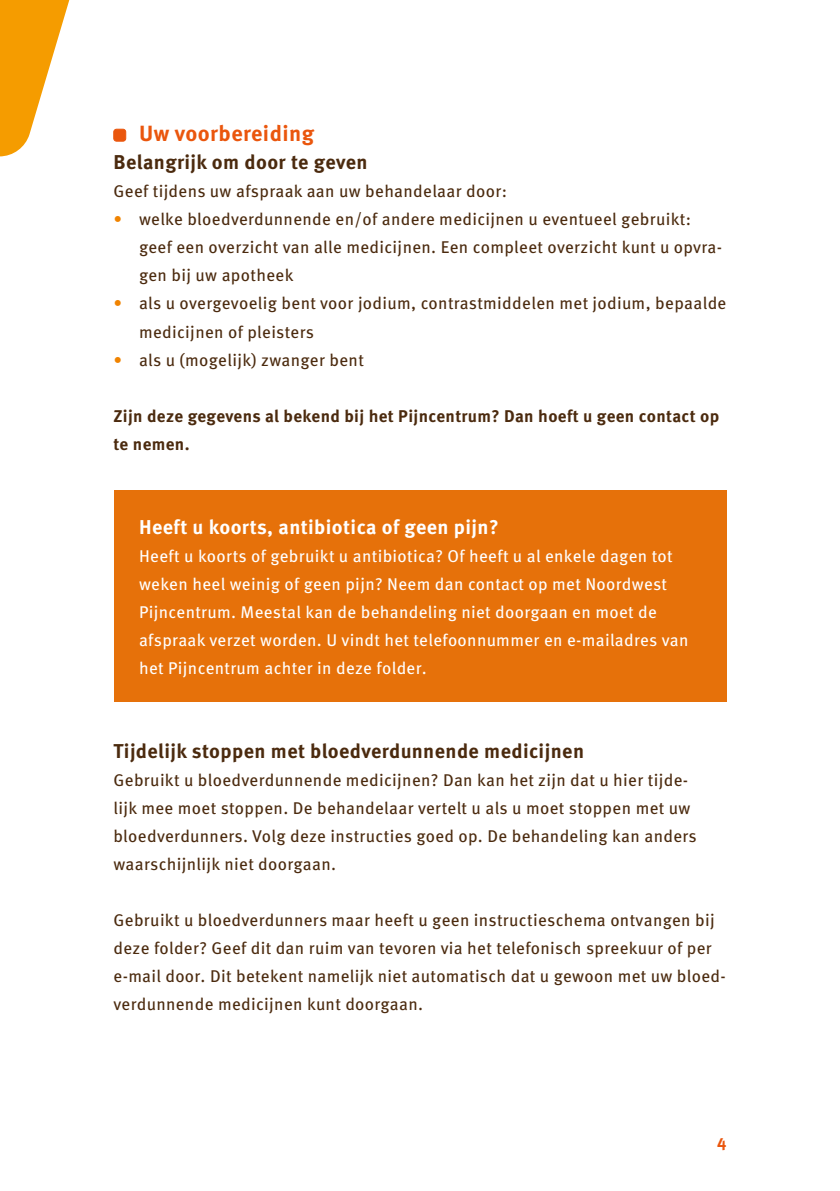
<style>
.page{position:relative;width:840px;height:1191px;background:#fff}
.page>*{position:absolute;margin:0;border:0;box-sizing:border-box;transform-origin:0 0}
.t1{font:700 22px "Meta Pro";letter-spacing:.02em;color:#ea560d}
.t2{font:700 20px "Meta Pro";letter-spacing:.02em;color:#4b2a0e}
.t3{font:700 20px "Meta Pro";letter-spacing:.02em;color:#fff}
.t4{font:17px/28px "Meta Pro";letter-spacing:.02em;color:#4b2a0e}
.t5{font:17px/28px "Meta Pro";letter-spacing:.02em;color:#fff}
.t6{font:700 17px/28px "Meta Pro";letter-spacing:.02em;color:#4b2a0e}
.t7{font:700 17px "Meta Pro";color:#ea560d}
.s1{color:#f08300}
</style>
<div class="page">
<svg style="left:0;top:0;width:70px;height:156px"></svg>
<div style="left:114px;top:129px;width:12px;height:12px;background:#ea560d;border-radius:3px"></div>
<div style="left:113px;top:129px;width:13px;height:12px;border:1px solid #ea560d;border-radius:3px"></div>
<div style="left:113px;top:490px;width:613px;height:211px;background:#e6710a"></div>
<p class="t1" style="left:139px;top:117px;width:176px">Uw voorbereiding</p>
<p class="t2" style="left:113px;top:147px;width:255px">Belangrijk om door te geven</p>
<p class="t4" style="left:113px;top:176px;width:395px">Geef tijdens uw afspraak aan uw behandelaar door:</p>
<p class="t4" style="left:139px;top:204px;width:584px;text-indent:-26px"><span class="s1">•</span> welke bloedverdunnende en/of andere medicijnen u eventueel gebruikt: geef een overzicht van alle medicijnen. Een compleet overzicht kunt u opvra&shy;gen bij uw apotheek</p>
<p class="t4" style="left:139px;top:288px;width:588px;text-indent:-26px"><span class="s1">•</span> als u overgevoelig bent voor jodium, contrastmiddelen met jodium, bepaalde medicijnen of pleisters</p>
<p class="t4" style="left:113px;top:344px;width:252px"><span class="s1">•</span> als u (mogelijk) zwanger bent</p>
<p class="t6" style="left:113px;top:400px;width:607px">Zijn deze gegevens al bekend bij het Pijncentrum? Dan hoeft u geen contact op te nemen.</p>
<p class="t3" style="left:139px;top:511px;width:361px">Heeft u koorts, antibiotica of geen pijn?</p>
<p class="t5" style="left:139px;top:540px;width:550px">Heeft u koorts of gebruikt u antibiotica? Of heeft u al enkele dagen tot weken heel weinig of geen pijn? Neem dan contact op met Noordwest Pijncentrum. Meestal kan de behandeling niet doorgaan en moet de afspraak verzet worden. U vindt het telefoonnummer en e-mailadres van het Pijncentrum achter in deze folder.</p>
<p class="t2" style="left:113px;top:735px;width:472px">Tijdelijk stoppen met bloedverdunnende medicijnen</p>
<p class="t4" style="left:113px;top:764px;width:584px">Gebruikt u bloedverdunnende medicijnen? Dan kan het zijn dat u hier tijde&shy;lijk mee moet stoppen. De behandelaar vertelt u als u moet stoppen met uw bloedverdunners. Volg deze instructies goed op. De behandeling kan anders waarschijnlijk niet doorgaan.</p>
<p class="t4" style="left:113px;top:904px;width:613px">Gebruikt u bloedverdunners maar heeft u geen instructieschema ontvangen bij deze folder? Geef dit dan ruim van tevoren via het telefonisch spreekuur of per e-mail door. Dit betekent namelijk niet automatisch dat u gewoon met uw bloed&shy;verdunnende medicijnen kunt doorgaan.</p>
<p class="t7" style="left:716px;top:1127px;width:11px">4</p>
</div>
